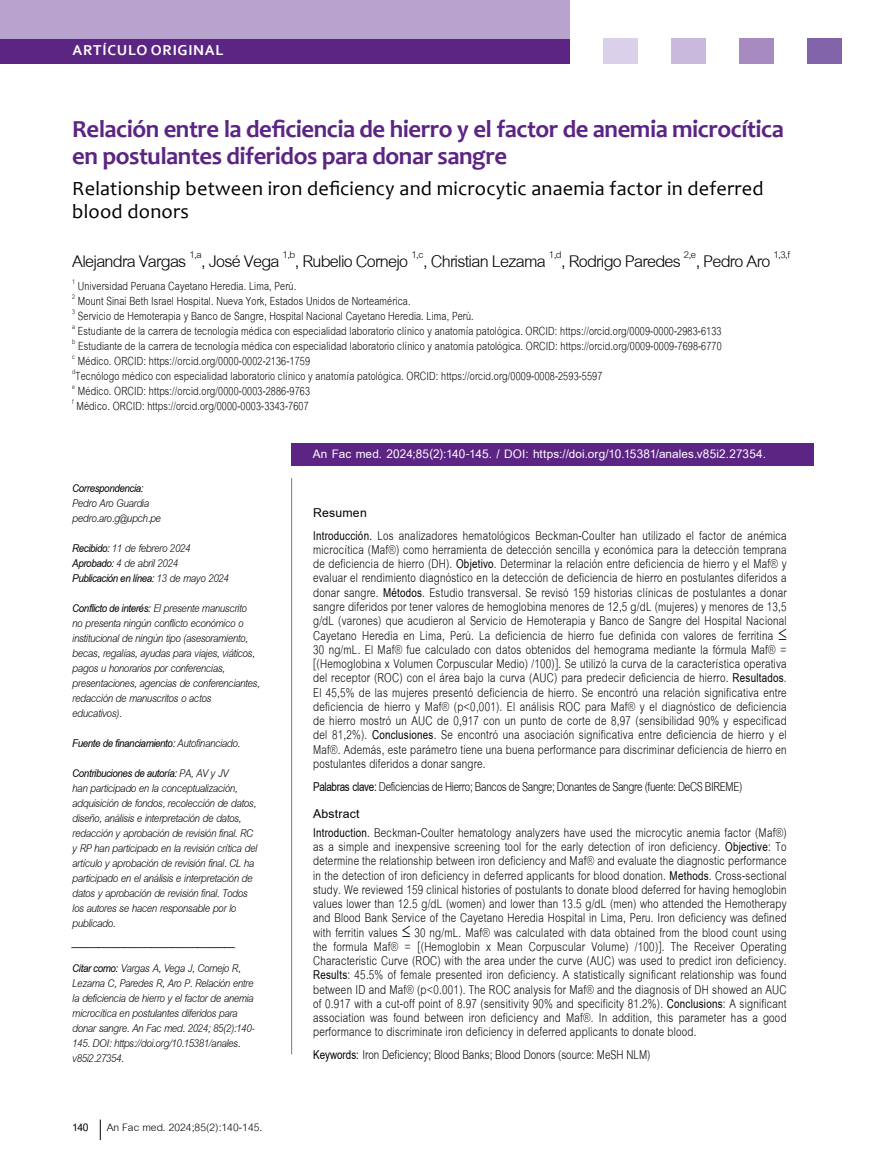
<style>
.page{position:relative;width:893px;height:1174px;background:#fff}
.page>*{position:absolute;margin:0;border:0;box-sizing:border-box;transform-origin:0 0}
.t1{font:700 24.75px/27px "Candara";letter-spacing:-.02em;color:#5c2483}
.t2{font:24.75px "Cordia UPC";letter-spacing:-.03em;color:#000}
.t3{font:20.25px/22.5px "Candara";letter-spacing:.01em;color:#000}
.t4{font:18.75px/14.2px "Cordia UPC";letter-spacing:.015em;color:#000;text-align:justify;scale:.8 1}
.t5{font:18.75px/27.8px "Cordia UPC";letter-spacing:-.02em;color:#000;scale:.8 1}
.t6{font:700 18px "Cordia UPC";letter-spacing:.005em;color:#fff}
.t7{font:17.25px/15px "Cordia UPC";letter-spacing:.01em;color:#000;scale:.8 1}
.t8{font:italic 16.5px/15px "Cordia UPC";letter-spacing:-.025em;color:#000;scale:.9 1}
.t9{font:italic 700 16.5px/30px "Cordia UPC";letter-spacing:-.025em;color:#000;scale:.9 1}
.t10{font:15.75px "Cordia UPC";color:#000}
.t11{font:700 15px "Corbel";letter-spacing:.05em;color:#fff}
.s1{font-weight:700}
.s2{font-weight:400}
</style>
<div class="page">
<div style="left:808px;top:38px;width:34px;height:26px;background:#8164a9"></div>
<div style="left:604px;top:38px;width:34px;height:26px;background:#dbd0e9"></div>
<div style="left:672px;top:38px;width:34px;height:26px;background:#c9b9dc"></div>
<div style="left:740px;top:38px;width:34px;height:26px;background:#a78ac0"></div>
<div style="left:0;top:38px;width:570px;height:26px;background:#5c2483"></div>
<div style="left:0;top:0;width:570px;height:38px;background:#b8a2ce"></div>
<svg style="left:100px;top:1119px;width:1px;height:21px"></svg>
<div style="left:291px;top:443px;width:523px;height:23px;background:#5c2483"></div>
<hr style="left:291px;top:478px;width:1px;height:576px;background:#7c7b7b">
<p class="t11" style="left:73px;top:41px;width:153px">ARTÍCULO ORIGINAL</p>
<h1 class="t1" style="left:72px;top:115px;width:713px">Relación entre la deficiencia de hierro y el factor de anemia microcítica en postulantes diferidos para donar sangre</h1>
<p class="t3" style="left:72px;top:177px;width:693px">Relationship between iron deficiency and microcytic anaemia factor in deferred blood donors</p>
<h1 class="t2" style="left:72px;top:244px;width:719px">Alejandra Vargas <sup>1,a</sup>, José Vega <sup>1,b</sup>, Rubelio Cornejo <sup>1,c</sup>, Christian Lezama <sup>1,d</sup>, Rodrigo Paredes <sup>2,e</sup>, Pedro Aro <sup>1,3,f</sup></h1>
<p class="t7" style="left:72px;top:279px;width:813px"><sup>1</sup> Universidad Peruana Cayetano Heredia. Lima, Perú.<br><sup>2</sup> Mount Sinai Beth Israel Hospital. Nueva York, Estados Unidos de Norteamérica.<br><sup>3</sup> Servicio de Hemoterapia y Banco de Sangre, Hospital Nacional Cayetano Heredia. Lima, Perú.<br><sup>a</sup> Estudiante de la carrera de tecnología médica con especialidad laboratorio clínico y anatomía patológica. ORCID: https://orcid.org/0009-0000-2983-6133 <sup>b</sup> Estudiante de la carrera de tecnología médica con especialidad laboratorio clínico y anatomía patológica. ORCID: https://orcid.org/0009-0009-7698-6770 <sup>c</sup> Médico. ORCID: https://orcid.org/0000-0002-2136-1759<br><sup>d</sup>Tecnólogo médico con especialidad laboratorio clínico y anatomía patológica. ORCID: https://orcid.org/0009-0008-2593-5597<br><sup>e</sup> Médico. ORCID: https://orcid.org/0000-0003-2886-9763<br><sup>f</sup> Médico. ORCID: https://orcid.org/0000-0003-3343-7607</p>
<p class="t9" style="left:72px;top:473px;width:81px">Correspondencia:</p>
<p class="t8" style="left:72px;top:495px;width:100px">Pedro Aro Guardia pedro.aro.g@upch.pe</p>
<p class="t8" style="left:72px;top:540px;width:175px"><span class="s1">Recibido:</span> 11 de febrero 2024<br><span class="s1">Aprobado:</span> 4 de abril 2024<br><span class="s1">Publicación en línea:</span> 13 de mayo 2024</p>
<p class="t8" style="left:72px;top:600px;width:210px"><span class="s1">Conflicto de interés:</span> El presente manuscrito no presenta ningún conflicto económico o institucional de ningún tipo (asesoramiento, becas, regalías, ayudas para viajes, viáticos, pagos u honorarios por conferencias, presentaciones, agencias de conferenciantes, redacción de manuscritos o actos educativos).</p>
<p class="t9" style="left:72px;top:728px;width:188px">Fuente de financiamiento: <span class="s2">Autofinanciado.<br></span>Contribuciones de autoría: <span class="s2">PA, AV y JV</span></p>
<p class="t8" style="left:72px;top:780px;width:207px">han participado en la conceptualización, adquisición de fondos, recolección de datos, diseño, análisis e interpretación de datos, redacción y aprobación de revisión final. RC y RP han participado en la revisión crítica del artículo y aprobación de revisión final. CL ha participado en el análisis e interpretación de datos y aprobación de revisión final. Todos los autores se hacen responsable por lo publicado.</p>
<p class="t9" style="left:72px;top:930px;width:189px;line-height:25.5px">_______________________________<br>Citar como: <span class="s2">Vargas A, Vega J, Cornejo R,</span></p>
<p class="t8" style="left:72px;top:975px;width:204px">Lezama C, Paredes R, Aro P. Relación entre la deficiencia de hierro y el factor de anemia microcítica en postulantes diferidos para donar sangre. An Fac med. 2024; 85(2):140- 145. DOI: https://doi.org/10.15381/anales. v85i2.27354.</p>
<p class="t10" style="left:72px;top:1117px;width:192px"><span class="s1">140</span> An Fac med. 2024;85(2):140-145.</p>
<p class="t6" style="left:313px;top:443px;width:455px">An Fac med. 2024;85(2):140-145. / DOI: https://doi.org/10.15381/anales.v85i2.27354.</p>
<p class="t4" style="left:313px;top:502px;width:593px;line-height:22.8px"><span class="s1">Resumen<br>Introducción.</span> Los analizadores hematológicos Beckman-Coulter han utilizado el factor de anémica</p>
<p class="t4" style="left:313px;top:543px;width:593px">microcítica (Maf®) como herramienta de detección sencilla y económica para la detección temprana de deficiencia de hierro (DH). <span class="s1">Objetivo</span>. Determinar la relación entre deficiencia de hierro y el Maf® y evaluar el rendimiento diagnóstico en la detección de deficiencia de hierro en postulantes diferidos a donar sangre. <span class="s1">Métodos</span>. Estudio transversal. Se revisó 159 historias clínicas de postulantes a donar sangre diferidos por tener valores de hemoglobina menores de 12,5 g/dL (mujeres) y menores de 13,5 g/dL (varones) que acudieron al Servicio de Hemoterapia y Banco de Sangre del Hospital Nacional Cayetano Heredia en Lima, Perú. La deficiencia de hierro fue definida con valores de ferritina ≤ 30 ng/mL. El Maf® fue calculado con datos obtenidos del hemograma mediante la fórmula Maf® = [(Hemoglobina x Volumen Corpuscular Medio) /100)]. Se utilizó la curva de la característica operativa del receptor (ROC) con el área bajo la curva (AUC) para predecir deficiencia de hierro. <span class="s1">Resultados</span>.<br>El 45,5% de las mujeres presentó deficiencia de hierro. Se encontró una relación significativa entre deficiencia de hierro y Maf® (p&lt;0,001). El análisis ROC para Maf® y el diagnóstico de deficiencia de hierro mostró un AUC de 0,917 con un punto de corte de 8,97 (sensibilidad 90% y especificad del 81,2%). <span class="s1">Conclusiones</span>. Se encontró una asociación significativa entre deficiencia de hierro y el Maf®. Además, este parámetro tiene una buena performance para discriminar deficiencia de hierro en postulantes diferidos a donar sangre.</p>
<p class="t5" style="left:313px;top:773px;width:538px"><span class="s1">Palabras clave:</span> Deficiencias de Hierro; Bancos de Sangre; Donantes de Sangre (fuente: DeCS BIREME)<br><span class="s1">Abstract</span></p>
<p class="t4" style="left:313px;top:826px;width:593px"><span class="s1">Introduction.</span> Beckman-Coulter hematology analyzers have used the microcytic anemia factor (Maf®) as a simple and inexpensive screening tool for the early detection of iron deficiency. <span class="s1">Objective</span>: To determine the relationship between iron deficiency and Maf® and evaluate the diagnostic performance in the detection of iron deficiency in deferred applicants for blood donation. <span class="s1">Methods</span>. Cross-sectional study. We reviewed 159 clinical histories of postulants to donate blood deferred for having hemoglobin values lower than 12.5 g/dL (women) and lower than 13.5 g/dL (men) who attended the Hemotherapy and Blood Bank Service of the Cayetano Heredia Hospital in Lima, Peru. Iron deficiency was defined with ferritin values ≤ 30 ng/mL. Maf® was calculated with data obtained from the blood count using the formula Maf® = [(Hemoglobin x Mean Corpuscular Volume) /100)]. The Receiver Operating Characteristic Curve (ROC) with the area under the curve (AUC) was used to predict iron deficiency.<br><span class="s1">Results</span>: 45.5% of female presented iron deficiency. A statistically significant relationship was found between ID and Maf® (p&lt;0.001). The ROC analysis for Maf® and the diagnosis of DH showed an AUC of 0.917 with a cut-off point of 8.97 (sensitivity 90% and specificity 81.2%). <span class="s1">Conclusions</span>: A significant association was found between iron deficiency and Maf®. In addition, this parameter has a good performance to discriminate iron deficiency in deferred applicants to donate blood.</p>
<p class="t4" style="left:313px;top:1048px;width:423px"><span class="s1">Keywords:</span> Iron Deficiency; Blood Banks; Blood Donors (source: MeSH NLM)</p>
</div>
